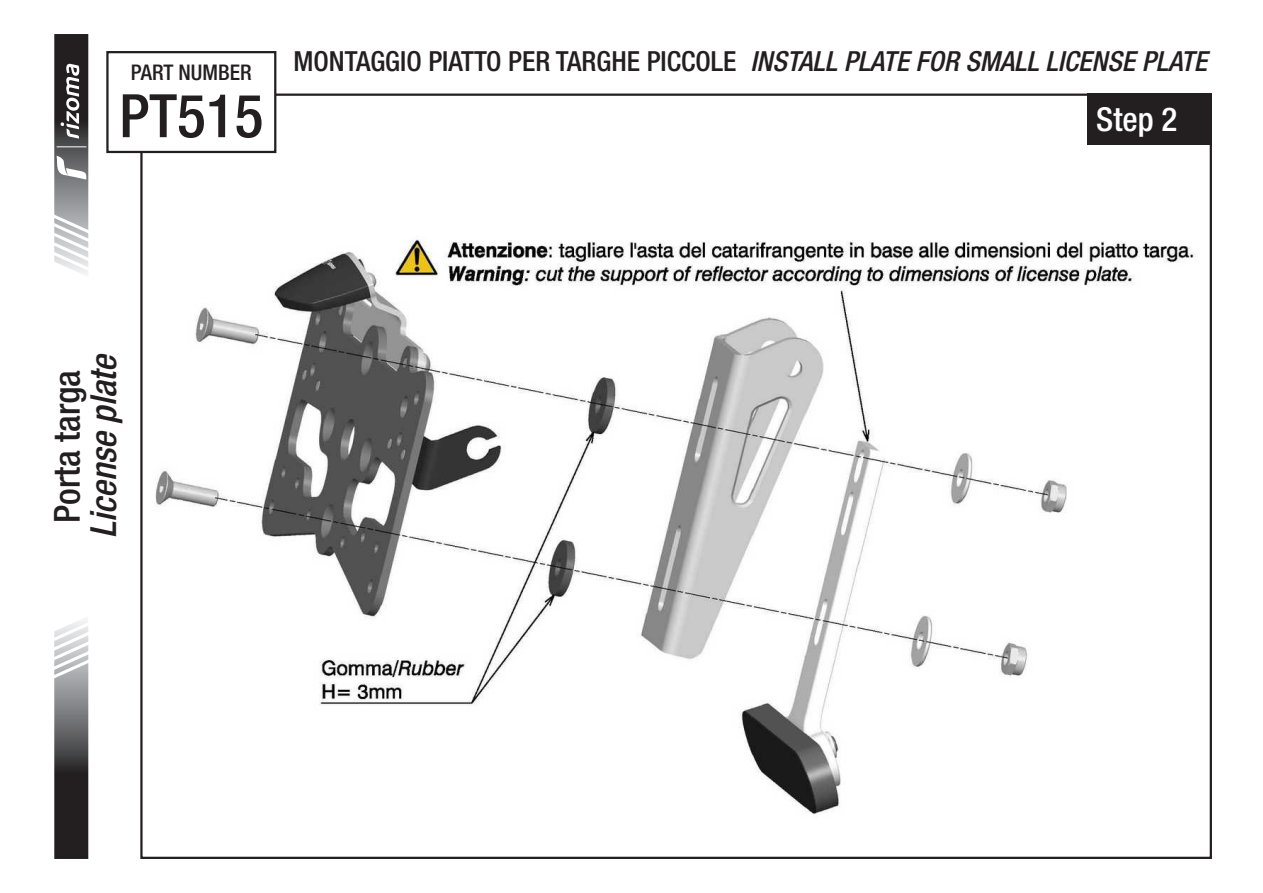
<style>
.page{position:relative;width:1263px;height:893px;background:#fff}
.page>*{position:absolute;margin:0;border:0;box-sizing:border-box;transform-origin:0 0}
.t1{font:500 condensed 60px "Helvetica Neue LT Std";color:#231f20}
.t2{font:italic 500 condensed 36px "Helvetica Neue LT Std";color:#231f20}
.t3{font:500 condensed 36px "Helvetica Neue LT Std";color:#231f20}
.t4{font:500 condensed 33px "Helvetica Neue LT Std";color:#fff}
.t5{font:italic 500 condensed 27.6px "Helvetica Neue LT Std";color:#231f20}
.t6{font:500 condensed 21.6px "Helvetica Neue LT Std";color:#231f20}
.s1{font-style:normal}
</style>
<div class="page">
<img style="left:150px;top:127px;width:1045px;height:688px">
<div style="left:1088px;top:94px;width:124px;height:51px;background:#231f20"></div>
<svg style="left:54px;top:620px;width:35px;height:239px;background:#706f70"></svg>
<svg style="left:54px;top:34px;width:35px;height:240px"></svg>
<div style="left:107px;top:52px;width:168px;height:100px;background:#fff"></div>
<div style="left:106px;top:51px;width:170px;height:102px;border:2px solid #231f20"></div>
<p class="t6" style="left:131px;top:59px;width:122px">PART NUMBER</p>
<h1 class="t1" style="left:119px;top:80px;width:146px">PT515</h1>
<p class="t5" style="left:293px;top:45px;width:915px"><span class="s1">MONTAGGIO PIATTO PER TARGHE PICCOLE</span> INSTALL PLATE FOR SMALL LICENSE PLATE</p>
<p class="t4" style="left:1096px;top:99px;width:83px">Step 2</p>
<h2 class="t2" style="left:82px;top:538px;width:187px;rotate:-90deg">License plate</h2>
<h2 class="t3" style="left:46px;top:523px;width:155px;rotate:-90deg">Porta targa</h2>
</div>
